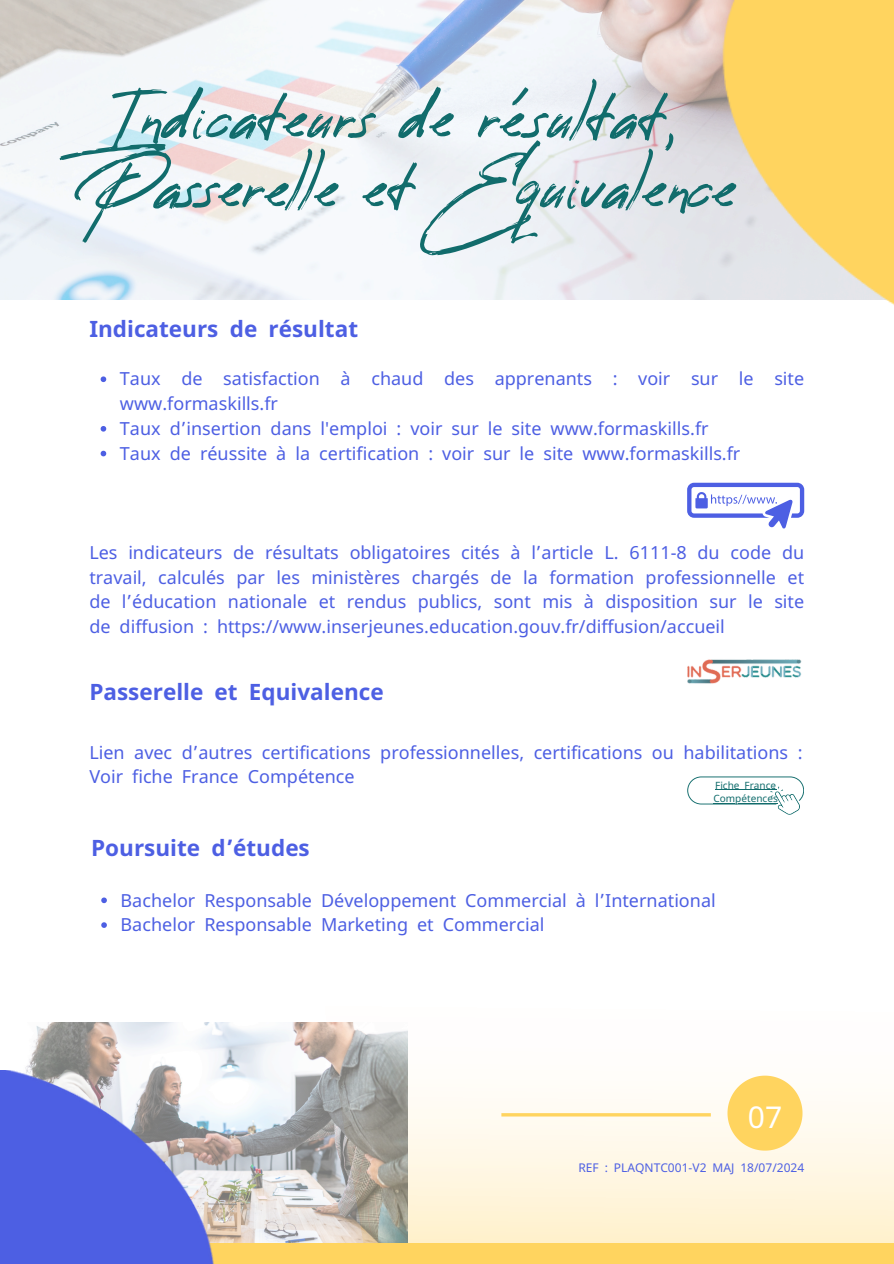
<style>
.page{position:relative;width:894px;height:1264px;background:#fff}
.page>*{position:absolute;margin:0;border:0;box-sizing:border-box;transform-origin:0 0}
.t1{font:54px/69.8px "Reey";color:#116c6c}
.t2{font:30px "Noto Sans";color:#fff}
.t3{font:700 22.5px "Noto Sans";color:#4d5fe3}
.t4{font:18px/24.8px "Noto Sans";color:#4d5fe3}
.t5{font:12px "Noto Sans";color:#4d5fe3}
.t6{font:10.05px "Noto Sans";color:#116c6c}
.s1{font-family:"Noto Sans Gurmukhi"}
</style>
<div class="page">
<img style="left:0;top:0;width:710px;height:299px">
<svg style="left:101px;top:897px;width:6px;height:6px"></svg>
<svg style="left:101px;top:922px;width:6px;height:5px"></svg>
<svg style="left:407px;top:1030px;width:486px;height:213px"></svg>
<img style="left:25px;top:1022px;width:382px;height:221px">
<hr style="left:501px;top:1113px;width:209px;height:3px;background:#ffd45f">
<div style="left:0;top:1243px;width:893px;height:20px;background:#ffd45f"></div>
<svg style="left:727px;top:1075px;width:75px;height:75px;background:#ffdc7e"></svg>
<img style="left:0;top:1070px;width:223px;height:193px">
<svg style="left:101px;top:376px;width:5px;height:6px"></svg>
<svg style="left:101px;top:426px;width:5px;height:5px"></svg>
<svg style="left:101px;top:451px;width:5px;height:5px"></svg>
<img style="left:710px;top:0;width:183px;height:304px">
<svg style="left:687px;top:483px;width:117px;height:46px"></svg>
<img style="left:687px;top:659px;width:115px;height:25px">
<svg style="left:687px;top:776px;width:116px;height:38px"></svg>
<hr style="left:715px;top:789px;width:61px;height:1px;background:#116c6c">
<hr style="left:713px;top:802px;width:64px;height:1px;background:#116c6c">
<p class="t1" style="left:89px;top:86px;width:648px">Indicateurs de résultat,<br>Passerel e et Equivalence</p>
<p class="t3" style="left:89px;top:313px;width:270px">Indicateurs de résultat</p>
<h2 class="t4" style="left:120px;top:366px;width:685px">Taux de satisfaction à chaud des apprenants : voir sur le site www.formaskills.fr</h2>
<h3 class="t4" style="left:120px;top:415px;width:423px">Taux d<span class="s1">’</span>insertion dans l'emploi : voir sur le site</h3>
<h3 class="t4" style="left:550px;top:415px;width:159px">www.formaskills.fr</h3>
<h3 class="t4" style="left:120px;top:440px;width:416px">Taux de réussite à la certification : voir sur le</h3>
<p class="t4" style="left:543px;top:440px;width:198px">site www.formaskills.fr</p>
<p class="t4" style="left:89px;top:539px;width:505px">Les indicateurs de résultats obligatoires cités à l<span class="s1">’</span>article</p>
<p class="t4" style="left:89px;top:539px;width:716px;text-align:justify;text-indent:515px">L. 6111-8 du code du travail, calculés par les ministères chargés de la formation professionnelle et de l<span class="s1">’</span>éducation nationale et rendus publics, sont mis à disposition sur le site de diffusion : https://www.inserjeunes.education.gouv.fr/diffusion/accueil</p>
<p class="t3" style="left:89px;top:676px;width:296px">Passerelle et Equivalence</p>
<p class="t4" style="left:89px;top:739px;width:714px">Lien avec d<span class="s1">’</span>autres certifications professionnelles, certifications ou habilitations :<br>Voir fiche France Compétence</p>
<p class="t6" style="left:715px;top:777px;width:63px">Fiche France</p>
<p class="t6" style="left:713px;top:791px;width:66px">Compétences</p>
<p class="t3" style="left:91px;top:832px;width:220px">Poursuite d<span class="s1">’</span>études</p>
<p class="t4" style="left:121px;top:887px;width:596px">Bachelor Responsable Développement Commercial à l<span class="s1">’</span>International</p>
<h2 class="t4" style="left:121px;top:911px;width:425px">Bachelor Responsable Marketing et Commercial</h2>
<h3 class="t2" style="left:747px;top:1095px;width:36px">07</h3>
<p class="t5" style="left:578px;top:1158px;width:157px">REF : PLAQNTC001-V2 MAJ</p>
<p class="t5" style="left:740px;top:1158px;width:65px">18/07/2024</p>
</div>
